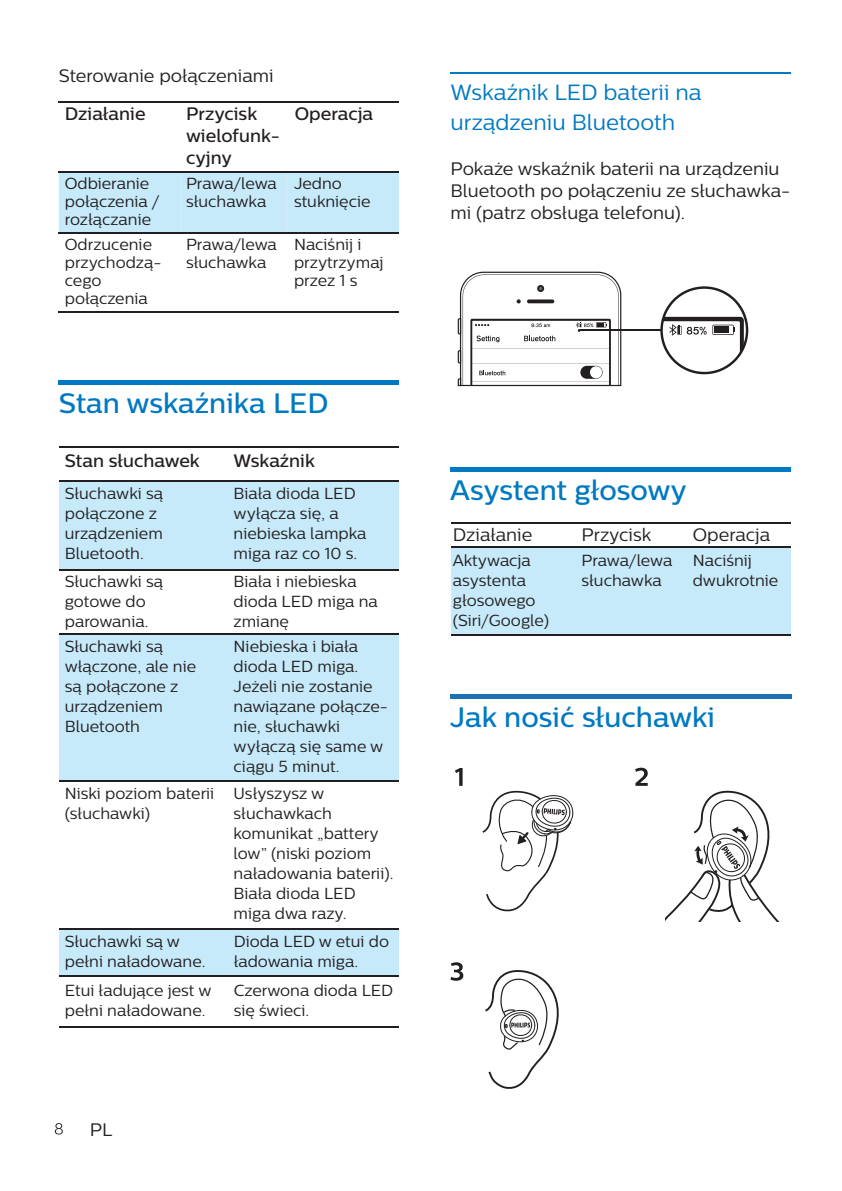
<style>
.page{position:relative;width:842px;height:1191px;background:#fff}
.page>*{position:absolute;margin:0;border:0;box-sizing:border-box;transform-origin:0 0}
.t1{font:500 28px "Centrale Sans";color:#0079c2}
.t2{font:22px/30px "Centrale Sans";color:#0079c2}
.t3{font:18px/22px "Centrale Sans";color:#231f20}
.t4{font:500 18px/22px "Centrale Sans";color:#231f20}
.t5{font:16px/20px "Centrale Sans";color:#231f20}
</style>
<div class="page">
<svg style="left:55px;top:1123px;width:8px;height:11px"></svg>
<div style="left:59px;top:172px;width:340px;height:60px;background:#c6eafa"></div>
<hr style="left:59px;top:102px;width:132px;height:1px;background:#231f20">
<hr style="left:191px;top:102px;width:94px;height:1px;background:#231f20">
<hr style="left:285px;top:102px;width:114px;height:1px;background:#231f20">
<hr style="left:59px;top:171px;width:132px;height:1px;background:#231f20">
<hr style="left:191px;top:171px;width:94px;height:1px;background:#231f20">
<hr style="left:285px;top:171px;width:114px;height:1px;background:#231f20">
<hr style="left:59px;top:232px;width:132px;height:1px;background:#231f20">
<hr style="left:191px;top:232px;width:94px;height:1px;background:#231f20">
<hr style="left:285px;top:232px;width:114px;height:1px;background:#231f20">
<hr style="left:59px;top:311px;width:132px;height:1px;background:#231f20">
<hr style="left:191px;top:311px;width:94px;height:1px;background:#231f20">
<hr style="left:285px;top:311px;width:114px;height:1px;background:#231f20">
<div style="left:223px;top:929px;width:176px;height:47px;background:#c6eafa"></div>
<div style="left:59px;top:929px;width:164px;height:47px;background:#c6eafa"></div>
<hr style="left:59px;top:380px;width:340px;height:4px;background:#0079c2">
<div style="left:223px;top:634px;width:176px;height:147px;background:#c6eafa"></div>
<div style="left:59px;top:634px;width:164px;height:147px;background:#c6eafa"></div>
<div style="left:223px;top:481px;width:176px;height:88px;background:#c6eafa"></div>
<div style="left:59px;top:481px;width:164px;height:88px;background:#c6eafa"></div>
<hr style="left:59px;top:447px;width:164px;height:1px;background:#231f20">
<hr style="left:223px;top:447px;width:176px;height:1px;background:#231f20">
<hr style="left:59px;top:481px;width:164px;height:1px;background:#231f20">
<hr style="left:223px;top:481px;width:176px;height:1px;background:#231f20">
<hr style="left:59px;top:569px;width:164px;height:1px;background:#231f20">
<hr style="left:223px;top:569px;width:176px;height:1px;background:#231f20">
<hr style="left:59px;top:633px;width:164px;height:1px;background:#231f20">
<hr style="left:223px;top:633px;width:176px;height:1px;background:#231f20">
<hr style="left:59px;top:780px;width:164px;height:1px;background:#231f20">
<hr style="left:223px;top:780px;width:176px;height:1px;background:#231f20">
<hr style="left:59px;top:928px;width:164px;height:1px;background:#231f20">
<hr style="left:223px;top:928px;width:176px;height:1px;background:#231f20">
<hr style="left:59px;top:975px;width:164px;height:1px;background:#231f20">
<hr style="left:223px;top:975px;width:176px;height:1px;background:#231f20">
<hr style="left:59px;top:1027px;width:164px;height:1px;background:#231f20">
<hr style="left:223px;top:1027px;width:176px;height:1px;background:#231f20">
<hr style="left:450px;top:467px;width:341px;height:4px;background:#0079c2">
<hr style="left:450px;top:72px;width:341px;height:1px;background:#0079c2">
<svg style="left:660px;top:286px;width:88px;height:88px"></svg>
<svg style="left:458px;top:272px;width:163px;height:114px"></svg>
<hr style="left:580px;top:330px;width:81px;height:1px;background:#231f20">
<div style="left:451px;top:548px;width:340px;height:87px;background:#c6eafa"></div>
<hr style="left:451px;top:522px;width:133px;height:1px;background:#231f20">
<hr style="left:584px;top:522px;width:98px;height:1px;background:#231f20">
<hr style="left:682px;top:522px;width:109px;height:1px;background:#231f20">
<hr style="left:451px;top:547px;width:133px;height:1px;background:#231f20">
<hr style="left:584px;top:547px;width:98px;height:1px;background:#231f20">
<hr style="left:682px;top:547px;width:109px;height:1px;background:#231f20">
<hr style="left:451px;top:635px;width:133px;height:1px;background:#231f20">
<hr style="left:584px;top:635px;width:98px;height:1px;background:#231f20">
<hr style="left:682px;top:635px;width:109px;height:1px;background:#231f20">
<hr style="left:450px;top:695px;width:342px;height:4px;background:#1a71b4">
<svg style="left:455px;top:768px;width:8px;height:18px"></svg>
<svg style="left:635px;top:767px;width:13px;height:19px"></svg>
<svg style="left:450px;top:962px;width:13px;height:18px"></svg>
<svg style="left:485px;top:970px;width:74px;height:119px"></svg>
<svg style="left:666px;top:790px;width:113px;height:131px"></svg>
<svg style="left:482px;top:790px;width:91px;height:122px"></svg>
<p class="t3" style="left:59px;top:64px;width:216px">Sterowanie połączeniami</p>
<p class="t4" style="left:65px;top:102px;width:82px">Działanie</p>
<p class="t4" style="left:186px;top:102px;width:95px">Przycisk wielofunk&shy;cyjny</p>
<p class="t4" style="left:295px;top:102px;width:80px">Operacja</p>
<p class="t5" style="left:186px;top:174px;width:92px;line-height:18px">Prawa/lewa słuchawka</p>
<p class="t5" style="left:294px;top:174px;width:78px;line-height:18px">Jedno stuknięcie</p>
<p class="t5" style="left:65px;top:174px;width:96px;line-height:18px">Odbieranie połączenia / rozłączanie</p>
<p class="t5" style="left:65px;top:235px;width:98px;line-height:18px">Odrzucenie przychodzą&shy;cego połączenia</p>
<p class="t5" style="left:186px;top:235px;width:92px;line-height:18px">Prawa/lewa słuchawka</p>
<p class="t5" style="left:294px;top:235px;width:91px;line-height:18px">Naciśnij i przytrzymaj przez 1 s</p>
<h1 class="t1" style="left:59px;top:386px;width:271px">Stan wskaźnika LED</h1>
<p class="t4" style="left:65px;top:449px;width:136px">Stan słuchawek</p>
<p class="t4" style="left:233px;top:449px;width:83px">Wskaźnik</p>
<p class="t5" style="left:65px;top:483px;width:100px">Słuchawki są połączone z urządzeniem<br>Bluetooth.</p>
<p class="t5" style="left:65px;top:570px;width:100px">Słuchawki są gotowe do parowania.</p>
<p class="t5" style="left:65px;top:636px;width:133px">Słuchawki są włączone, ale nie są połączone z urządzeniem<br>Bluetooth</p>
<p class="t5" style="left:234px;top:483px;width:134px">Biała dioda LED wyłącza się, a niebieska lampka miga raz co 10 s.</p>
<p class="t5" style="left:234px;top:570px;width:146px">Biała i niebieska dioda LED miga na zmianę</p>
<p class="t5" style="left:234px;top:636px;width:156px">Niebieska i biała dioda LED miga.<br>Jeżeli nie zostanie nawiązane połącze&shy;nie, słuchawki wyłączą się same w ciągu 5 minut.</p>
<p class="t5" style="left:65px;top:783px;width:151px">Niski poziom baterii (słuchawki)</p>
<p class="t5" style="left:234px;top:783px;width:161px">Usłyszysz w słuchawkach komunikat „battery low” (niski poziom naładowania baterii).<br>Biała dioda LED miga dwa razy.</p>
<p class="t5" style="left:65px;top:931px;width:142px">Słuchawki są w pełni naładowane.</p>
<p class="t5" style="left:234px;top:931px;width:157px">Dioda LED w etui do ładowania miga.</p>
<p class="t5" style="left:65px;top:980px;width:148px">Etui ładujące jest w pełni naładowane.</p>
<p class="t5" style="left:234px;top:980px;width:161px">Czerwona dioda LED się świeci.</p>
<p class="t3" style="left:90px;top:1118px;width:24px">PL</p>
<h2 class="t2" style="left:451px;top:77px;width:253px">Wskaźnik LED baterii na urządzeniu Bluetooth</h2>
<p class="t3" style="left:451px;top:158px;width:341px">Pokaże wskaźnik baterii na urządzeniu<br>Bluetooth po połączeniu ze słuchawka&shy;mi (patrz obsługa telefonu).</p>
<h1 class="t1" style="left:450px;top:473px;width:238px">Asystent głosowy</h1>
<p class="t3" style="left:453px;top:524px;width:81px">Działanie</p>
<p class="t3" style="left:581px;top:524px;width:71px">Przycisk</p>
<p class="t3" style="left:693px;top:524px;width:79px">Operacja</p>
<p class="t5" style="left:581px;top:550px;width:92px">Prawa/lewa słuchawka</p>
<p class="t5" style="left:453px;top:550px;width:98px">Aktywacja asystenta głosowego (Siri/Google)</p>
<p class="t5" style="left:693px;top:550px;width:87px">Naciśnij dwukrotnie</p>
<h1 class="t1" style="left:450px;top:700px;width:266px">Jak nosić słuchawki</h1>
</div>
